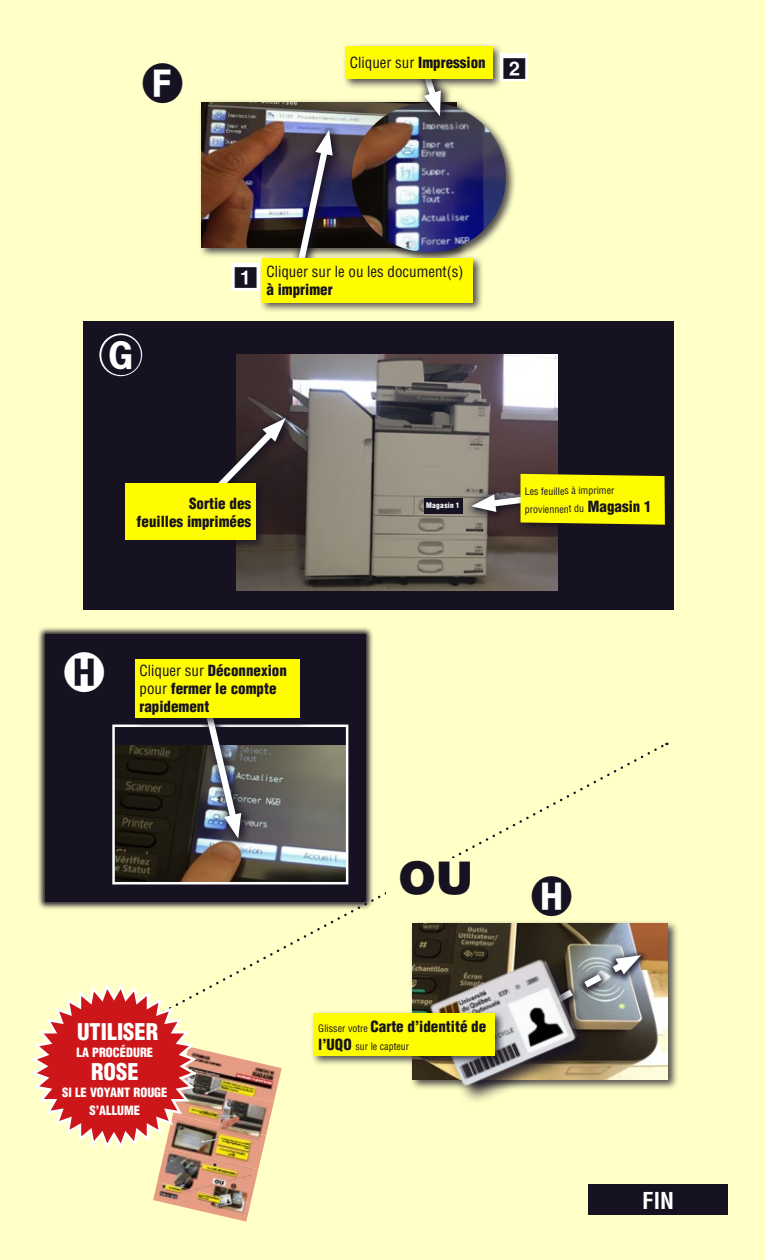
<style>
.page{position:relative;width:765px;height:1260px;background:#ffffc7}
.page>*{position:absolute;margin:0;border:0;box-sizing:border-box;transform-origin:0 0}
.t1{font:45px "Format Pi One SSK";color:#161221}
.t2{font:900 45px "Helvetica";color:#161221}
.t3{font:45px "Format Pi One SSK";color:#feffff}
.t4{font:700 condensed 22.75px "Helvetica";color:#feffff}
.t5{font:900 condensed 22.5px "Helvetica";color:#feffff}
.t6{font:900 condensed 15px/18px "Helvetica";color:#161221}
.t7{font:condensed 15px/18px "Helvetica";color:#161221}
.t8{font:900 condensed 12.5px/17.5px "Helvetica";color:#feffff;text-align:center}
.t9{font:condensed 10px "Helvetica";letter-spacing:-.01em;color:#161221}
.t10{font:900 condensed 7.5px "Helvetica";letter-spacing:.03em;color:#feffff}
.s1{font-weight:900}
.s2{font-family:"Format Pi One SSK";font-stretch:normal;font-size:24px}
.s3{font-weight:900;font-size:15px}
.s4{font-weight:400}
.s5{font-weight:400;font-size:10px}
</style>
<div class="page">
<div style="left:589px;top:1184px;width:139px;height:31px;background:#161221"></div>
<div style="left:83px;top:321px;width:590px;height:289px;background:#161221"></div>
<img style="left:236px;top:354px;width:322px;height:237px">
<div style="left:99px;top:334px;width:43px;height:42px;background:#feffff;border-radius:50%"></div>
<svg style="left:221px;top:408px;width:78px;height:97px"></svg>
<div style="left:424px;top:499px;width:39px;height:15px;background:#161221"></div>
<div style="left:517px;top:471px;width:159px;height:65px;background:#161221;opacity:.75"></div>
<svg style="left:461px;top:474px;width:204px;height:51px;background:#d0cb21"></svg>
<div style="left:122px;top:480px;width:145px;height:72px;background:#161221;opacity:.75"></div>
<div style="left:125px;top:484px;width:131px;height:56px;background:#fffc00"></div>
<div style="left:410px;top:920px;width:269px;height:171px;background:#161221;opacity:.75"></div>
<img style="left:413px;top:923px;width:255px;height:157px">
<div style="left:428px;top:957px;width:168px;height:148px;background:#161221;opacity:.88"></div>
<img style="left:428px;top:1044px;width:152px;height:45px">
<svg style="left:202px;top:743px;width:464px;height:301px"></svg>
<div style="left:386px;top:858px;width:100px;height:40px;background:#ffffc7"></div>
<div style="left:311px;top:1010px;width:195px;height:57px;background:#161221;opacity:.75"></div>
<div style="left:314px;top:1013px;width:181px;height:43px;background:#fffc00"></div>
<div style="left:537px;top:880px;width:32px;height:34px;background:#feffff;border-radius:50%"></div>
<div style="left:37px;top:627px;width:336px;height:283px;background:#161221;opacity:.91"></div>
<div style="left:45px;top:634px;width:321px;height:268px;background:#161221"></div>
<img style="left:115px;top:746px;width:230px;height:135px">
<div style="left:112px;top:725px;width:236px;height:159px;border:2px solid #feffff"></div>
<img style="left:188px;top:729px;width:64px;height:121px">
<div style="left:132px;top:656px;width:178px;height:73px;background:#161221;opacity:.75"></div>
<div style="left:135px;top:659px;width:164px;height:58px;background:#fffc00"></div>
<div style="left:199px;top:99px;width:269px;height:160px;background:#161221;opacity:.75"></div>
<img style="left:202px;top:103px;width:147px;height:145px">
<div style="left:232px;top:263px;width:27px;height:28px;background:#feffff"></div>
<div style="left:349px;top:99px;width:168px;height:164px;background:#161221;opacity:.75"></div>
<img style="left:352px;top:103px;width:154px;height:149px">
<img style="left:283px;top:120px;width:64px;height:135px">
<div style="left:259px;top:255px;width:225px;height:58px;background:#161221;opacity:.75"></div>
<div style="left:262px;top:258px;width:211px;height:44px;background:#fffc00"></div>
<svg style="left:387px;top:90px;width:88px;height:41px"></svg>
<div style="left:342px;top:43px;width:162px;height:47px;background:#161221;opacity:.75"></div>
<div style="left:345px;top:46px;width:147px;height:33px;background:#fffc00"></div>
<div style="left:501px;top:53px;width:27px;height:28px;background:#feffff"></div>
<img style="left:200px;top:1049px;width:82px;height:52px">
<img style="left:200px;top:1080px;width:74px;height:56px">
<img style="left:200px;top:1114px;width:66px;height:56px">
<img style="left:157px;top:1148px;width:101px;height:55px">
<img style="left:153px;top:1182px;width:97px;height:40px">
<svg style="left:31px;top:983px;width:169px;height:169px"></svg>
<div style="left:145px;top:68px;width:37px;height:33px;background:#feffff;border-radius:50%"></div>
<h1 class="t1" style="left:141px;top:63px;width:44px">F</h1>
<p class="t7" style="left:350px;top:54px;width:178px">Cliquer sur <span class="s1">Impression</span> <span class="s2">2</span></p>
<h1 class="t1" style="left:100px;top:335px;width:44px">G</h1>
<p class="t7" style="left:266px;top:263px;width:199px;text-indent:-32px"><span class="s2">1</span> Cliquer sur le ou les document(s) <span class="s1">à imprimer</span></p>
<p class="t9" style="left:525px;top:485px;width:91px">Les feuilles à imprimer</p>
<p class="t6" style="left:189px;top:494px;width:64px">Sortie des</p>
<p class="t9" style="left:525px;top:503px;width:128px">proviennent du <span class="s3">Magasin 1</span></p>
<p class="t6" style="left:137px;top:512px;width:116px">feuilles imprimées</p>
<p class="t10" style="left:426px;top:501px;width:35px">Magasin 1</p>
<h1 class="t3" style="left:63px;top:652px;width:44px">H</h1>
<p class="t6" style="left:139px;top:661px;width:149px"><span class="s4">Cliquer sur</span> Déconnexion <span class="s4">pour</span> fermer le compte rapidement</p>
<h1 class="t2" style="left:398px;top:848px;width:76px">OU</h1>
<h1 class="t1" style="left:531px;top:877px;width:44px">H</h1>
<h3 class="t5" style="left:77px;top:1017px;width:83px">UTILISER</h3>
<p class="t8" style="left:76px;top:1044px;width:78px">LA PROCÉDURE</p>
<h3 class="t5" style="left:91px;top:1057px;width:49px">ROSE</h3>
<p class="t8" style="left:62px;top:1084px;width:107px">SI LE VOYANT ROUGE<br>S’ALLUME</p>
<p class="t6" style="left:318px;top:1017px;width:170px"><span class="s5">Glisser votre</span> Carte d’identité de</p>
<p class="t9" style="left:318px;top:1040px;width:92px"><span class="s3">l’UQO</span> sur le capteur</p>
<h2 class="t4" style="left:642px;top:1186px;width:33px">FIN</h2>
</div>
